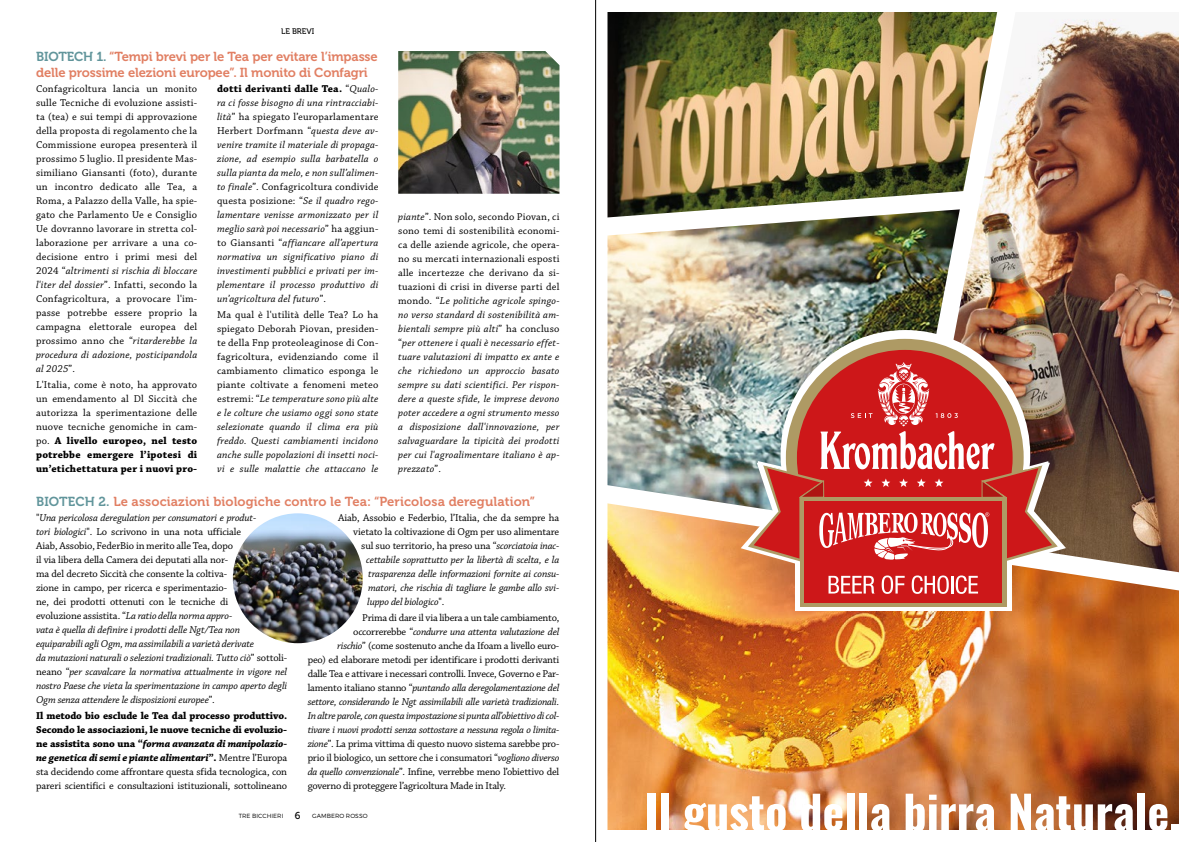
<style>
.page{position:relative;width:1191px;height:842px;background:#fff}
.page>*{position:absolute;margin:0;border:0;box-sizing:border-box;transform-origin:0 0}
.t1{font:13px/16px "Museo 700";letter-spacing:-.01em;color:#e17f63}
.t2{font:13px "Museo 700";letter-spacing:.01em;color:#e17f63}
.t3{font:italic 10.5px/14px "Chaparral Pro";letter-spacing:-.01em;color:#000;text-align:justify}
.t4{font:10.5px/14px "Chaparral Pro";letter-spacing:-.015em;color:#000;text-align:justify}
.t5{font:8px "Museo 500";color:#000}
.t6{font:300 6px "Montserrat";letter-spacing:.01em;color:#000}
.s1{color:#61959b}
.s2{font-style:italic}
.s3{font-weight:700}
.s4{font-weight:700;font-style:normal}
.s5{font-style:normal}
.s6{font-weight:700;font-style:italic}
.s7{font-family:"Museo 500";font-weight:400;font-size:10px}
</style>
<div class="page">
<img style="left:595px;top:0;width:584px;height:842px">
<img style="left:398px;top:51px;width:161px;height:143px">
<img style="left:233px;top:513px;width:130px;height:130px;border-radius:65px">
<p class="t5" style="left:281px;top:27px;width:34px">LE BREVI</p>
<p class="t1" style="left:36px;top:48px;width:343px"><span class="s1">BIOTECH 1.</span> “Tempi brevi per le Tea per evitare l’impasse delle prossime elezioni europee”. Il monito di Confagri</p>
<p class="t4" style="left:36px;top:82px;width:163px">Confagricoltura lancia un monito sulle Tecniche di evoluzione assisti&shy;ta (tea) e sui tempi di approvazione della proposta di regolamento che la Commissione europea presenterà il prossimo 5 luglio. Il presidente Mas&shy;similiano Giansanti (foto), durante un incontro dedicato alle Tea, a Roma, a Palazzo della Valle, ha spie&shy;gato che Parlamento Ue e Consiglio Ue dovranno lavorare in stretta col&shy;laborazione per arrivare a una co&shy;decisione entro i primi mesi del 2024 “<span class="s2">altrimenti si rischia di bloccare l'iter del dossier</span>”. Infatti, secondo la Confagricoltura, a provocare l'im&shy;passe potrebbe essere proprio la campagna elettorale europea del prossimo anno che “<span class="s2">ritarderebbe la procedura di adozione, posticipandola al 2025</span>”.</p>
<p class="t4" style="left:36px;top:378px;width:163px">L'Italia, come è noto, ha approvato un emendamento al Dl Siccità che autorizza la sperimentazione delle nuove tecniche genomiche in cam&shy;po. <span class="s3">A livello europeo, nel testo potrebbe emergere l’ipotesi di un’etichettatura per i nuovi pro-</span></p>
<p class="t3" style="left:217px;top:82px;width:163px"><span class="s4">dotti derivanti dalle Tea.</span> <span class="s5">“</span>Qualo&shy;ra ci fosse bisogno di una rintracciabi&shy;lità<span class="s5">” ha spiegato l’europarlamentare Herbert Dorfmann “</span>questa deve av&shy;venire tramite il materiale di propaga&shy;zione, ad esempio sulla barbatella o sulla pianta da melo, e non sull’alimen&shy;to finale<span class="s5">”. Confagricoltura condivide questa posizione: “</span>Se il quadro rego&shy;lamentare venisse armonizzato per il meglio sarà poi necessario<span class="s5">” ha aggiun&shy;to Giansanti “</span>affiancare all’apertura normativa un significativo piano di investimenti pubblici e privati per im&shy;plementare il processo produttivo di un’agricoltura del futuro<span class="s5">”.</span></p>
<p class="t4" style="left:217px;top:308px;width:163px">Ma qual è l'utilità delle Tea? Lo ha spiegato Deborah Piovan, presiden&shy;te della Fnp proteoleaginose di Con&shy;fagricoltura, evidenziando come il cambiamento climatico esponga le piante coltivate a fenomeni meteo estremi: “<span class="s2">Le temperature sono più alte e le colture che usiamo oggi sono state selezionate quando il clima era più freddo. Questi cambiamenti incidono anche sulle popolazioni di insetti noci&shy;vi e sulle malattie che attaccano le</span></p>
<p class="t3" style="left:398px;top:210px;width:163px">piante<span class="s5">”. Non solo, secondo Piovan, ci sono temi di sostenibilità economi&shy;ca delle aziende agricole, che opera&shy;no su mercati internazionali esposti alle incertezze che derivano da si&shy;tuazioni di crisi in diverse parti del mondo. “</span>Le politiche agricole spingo&shy;no verso standard di sostenibilità am&shy;bientali sempre più alti<span class="s5">” ha concluso “</span>per ottenere i quali è necessario effet&shy;tuare valutazioni di impatto ex ante e che richiedono un approccio basato sempre su dati scientifici. Per rispon&shy;dere a queste sfide, le imprese devono poter accedere a ogni strumento messo a disposizione dall'innovazione, per salvaguardare la tipicità dei prodotti per cui l'agroalimentare italiano è ap&shy;prezzato<span class="s5">”.</span></p>
<p class="t2" style="left:36px;top:494px;width:500px"><span class="s1">BIOTECH 2.</span> Le associazioni biologiche contro le Tea: “Pericolosa deregulation”</p>
<p class="t3" style="left:36px;top:511px;width:253px;text-align:left"><span class="s5">"</span>Una pericolosa deregulation per consumatori e produt-<br>tori biologici<span class="s5">". Lo scrivono in una nota ufficiale<br>Aiab, Assobio, FederBio in merito alle Tea, dopo<br>il via libera della Camera dei deputati alla nor-<br>ma del decreto Siccità che consente la coltiva-<br>zione in campo, per ricerca e sperimentazio-<br>ne, dei prodotti ottenuti con le tecniche di<br>evoluzione assistita. “</span>La ratio della norma appro-<br>vata è quella di definire i prodotti delle Ngt/Tea non equiparabili agli Ogm, ma assimilabili a varietà derivate<br>da mutazioni naturali o selezioni tradizionali. Tutto ciò<span class="s5">” sottoli&shy;neano “</span>per scavalcare la normativa attualmente in vigore nel nostro Paese che vieta la sperimentazione in campo aperto degli Ogm senza attendere le disposizioni europee<span class="s5">”.</span></p>
<p class="t4" style="left:36px;top:709px;width:253px"><span class="s3">Il metodo bio esclude le Tea dal processo produttivo.<br>Secondo le associazioni, le nuove tecniche di evoluzio&shy;ne assistita sono una “</span><span class="s6">forma avanzata di manipolazio&shy;ne genetica di semi e piante alimentari</span><span class="s3">”.</span> Mentre l’Europa sta decidendo come affrontare questa sfida tecnologica, con pareri scientifici e consultazioni istituzionali, sottolineano</p>
<p class="t4" style="left:338px;top:511px;width:222px">Aiab, Assobio e Federbio, l’Italia, che da sempre ha</p>
<p class="t4" style="left:353px;top:525px;width:208px">vietato la coltivazione di Ogm per uso alimentare</p>
<p class="t4" style="left:361px;top:539px;width:199px">sul suo territorio, ha preso una “<span class="s2">scorciatoia inac-</span></p>
<p class="t3" style="left:366px;top:553px;width:194px">cettabile soprattutto per la libertà di scelta, e la</p>
<p class="t3" style="left:368px;top:567px;width:193px">trasparenza delle informazioni fornite ai consu-</p>
<p class="t3" style="left:368px;top:581px;width:192px">matori, che rischia di tagliare le gambe allo svi-</p>
<p class="t3" style="left:367px;top:595px;width:79px">luppo del biologico<span class="s5">".</span></p>
<p class="t4" style="left:362px;top:611px;width:199px">Prima di dare il via libera a un tale cambiamento,</p>
<p class="t3" style="left:353px;top:625px;width:208px"><span class="s5">occorrerebbe “</span>condurre una attenta valutazione del</p>
<p class="t4" style="left:337px;top:639px;width:223px"><span class="s2">rischio</span>” (come sostenuto anche da Ifoam a livello euro-</p>
<p class="t4" style="left:308px;top:653px;width:253px">peo) ed elaborare metodi per identificare i prodotti derivanti</p>
<p class="t4" style="left:308px;top:667px;width:253px">dalle Tea e attivare i necessari controlli. Invece, Governo e Par-</p>
<p class="t3" style="left:308px;top:681px;width:253px"><span class="s5">lamento italiano stanno “</span>puntando alla deregolamentazione del</p>
<p class="t3" style="left:308px;top:695px;width:253px">settore, considerando le Ngt assimilabili alle varietà tradizionali.</p>
<p class="t3" style="left:308px;top:709px;width:253px">In altre parole, con questa impostazione si punta all’obiettivo di col-</p>
<p class="t3" style="left:308px;top:723px;width:253px">tivare i nuovi prodotti senza sottostare a nessuna regola o limita-</p>
<p class="t4" style="left:308px;top:737px;width:253px"><span class="s2">zione</span>”. La prima vittima di questo nuovo sistema sarebbe pro-</p>
<p class="t4" style="left:308px;top:751px;width:253px">prio il biologico, un settore che i consumatori “<span class="s2">vogliono diverso</span></p>
<p class="t4" style="left:308px;top:765px;width:253px"><span class="s2">da quello convenzionale</span>”. Infine, verrebbe meno l’obiettivo del</p>
<p class="t4" style="left:308px;top:779px;width:200px">governo di proteggere l’agricoltura Made in Italy.</p>
<p class="t6" style="left:239px;top:812px;width:130px">TRE BICCHIERI <span class="s7">6</span> GAMBERO ROSSO</p>
</div>
